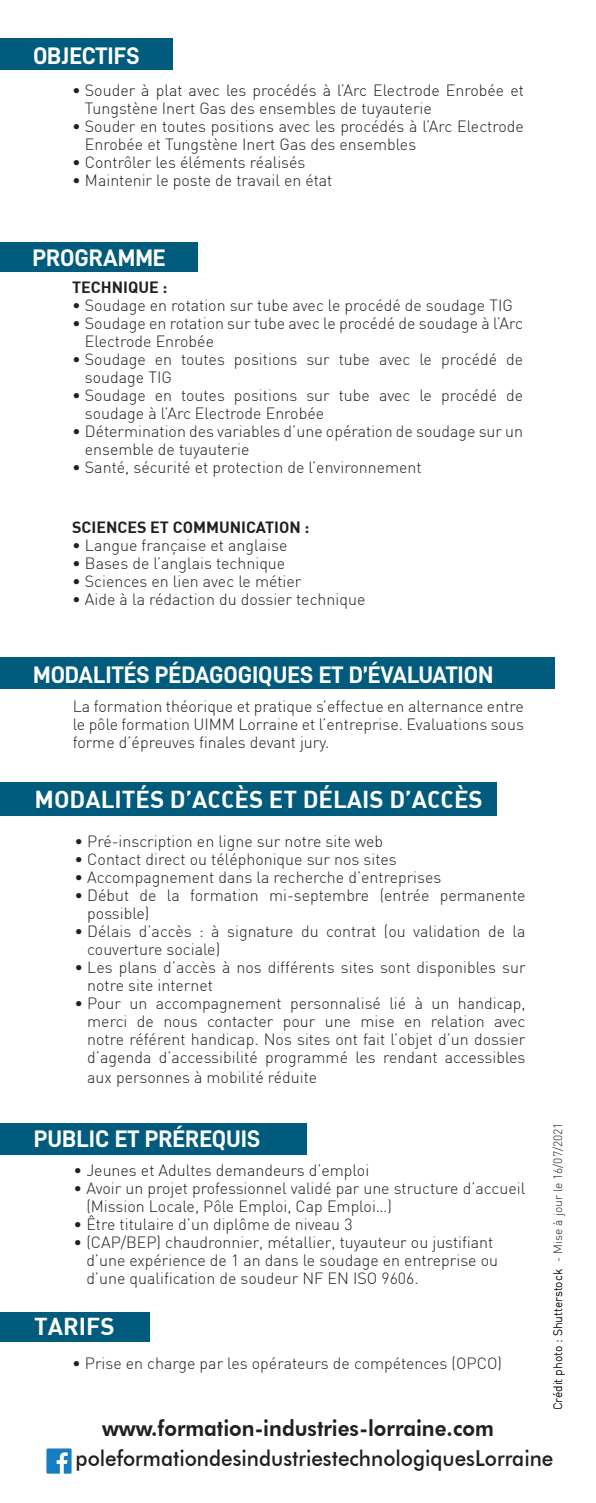
<style>
.page{position:relative;width:596px;height:1503px;background:#fff}
.page>*{position:absolute;margin:0;border:0;box-sizing:border-box;transform-origin:0 0}
.t1{font:24px "D DIN Bold";color:#fff}
.t2{font:24px "DIN Bold Alternate";color:#fff}
.t3{font:500 22px "Futura BT";color:#231f20;scale:.94 1}
.t4{font:800 22px "Futura BT";color:#231f20;scale:.94 1}
.t5{font:300 16px/18px "DIN";color:#231f20}
.t6{font:700 16px "DIN";color:#231f20}
.t7{font:300 12px "DIN";color:#231f20}
</style>
<div class="page">
<div style="left:0;top:38px;width:173px;height:32px;background:#015b7d"></div>
<div style="left:0;top:242px;width:197px;height:29px;background:#015b7d"></div>
<div style="left:0;top:657px;width:553px;height:32px;background:#015b7d"></div>
<div style="left:0;top:1123px;width:306px;height:32px;background:#015b7d"></div>
<img style="left:46px;top:1448px;width:25px;height:24px">
<div style="left:0;top:782px;width:496px;height:33px;background:#015b7d"></div>
<div style="left:0;top:1312px;width:149px;height:30px;background:#015b7d"></div>
<h1 class="t1" style="left:33px;top:42px;width:108px">OBJECTIFS</h1>
<p class="t5" style="left:85px;top:81px;width:440px;text-indent:-13px">• Souder à plat avec les procédés à l’Arc Electrode Enrobée et<br>Tungstène Inert Gas des ensembles de tuyauterie</p>
<p class="t5" style="left:85px;top:117px;width:440px;text-indent:-13px">• Souder en toutes positions avec les procédés à l’Arc Electrode<br>Enrobée et Tungstène Inert Gas des ensembles</p>
<p class="t5" style="left:72px;top:153px;width:235px">• Contrôler les éléments réalisés</p>
<p class="t5" style="left:72px;top:171px;width:262px">• Maintenir le poste de travail en état</p>
<h1 class="t1" style="left:33px;top:244px;width:134px">PROGRAMME</h1>
<p class="t6" style="left:72px;top:277px;width:97px">TECHNIQUE :</p>
<p class="t5" style="left:72px;top:296px;width:442px">• Soudage en rotation sur tube avec le procédé de soudage TIG</p>
<p class="t5" style="left:85px;top:314px;width:439px;text-indent:-13px">• Soudage en rotation sur tube avec le procédé de soudage à l’Arc<br>Electrode Enrobée</p>
<p class="t5" style="left:85px;top:350px;width:439px;text-indent:-13px">• Soudage en toutes positions sur tube avec le procédé de soudage TIG</p>
<p class="t5" style="left:85px;top:386px;width:439px;text-indent:-13px">• Soudage en toutes positions sur tube avec le procédé de soudage à l’Arc Electrode Enrobée</p>
<p class="t5" style="left:85px;top:422px;width:439px;text-indent:-13px">• Détermination des variables d’une opération de soudage sur un ensemble de tuyauterie</p>
<p class="t5" style="left:72px;top:458px;width:351px">• Santé, sécurité et protection de l’environnement</p>
<p class="t6" style="left:72px;top:517px;width:239px">SCIENCES ET COMMUNICATION :</p>
<p class="t5" style="left:72px;top:536px;width:217px">• Langue française et anglaise</p>
<p class="t5" style="left:72px;top:554px;width:214px">• Bases de l’anglais technique</p>
<p class="t5" style="left:72px;top:572px;width:231px">• Sciences en lien avec le métier</p>
<p class="t5" style="left:72px;top:590px;width:294px">• Aide à la rédaction du dossier technique</p>
<h1 class="t1" style="left:33px;top:661px;width:461px">MODALITÉS PÉDAGOGIQUES ET D’ÉVALUATION</h1>
<p class="t5" style="left:73px;top:697px;width:452px;text-align:justify">La formation théorique et pratique s’effectue en alternance entre le pôle formation UIMM Lorraine et l’entreprise. Evaluations sous forme d’épreuves finales devant jury.</p>
<h1 class="t2" style="left:35px;top:783px;width:449px">MODALITÉS D’ACCÈS ET DÉLAIS D’ACCÈS</h1>
<p class="t5" style="left:74px;top:831px;width:310px">• Pré-inscription en ligne sur notre site web</p>
<p class="t5" style="left:74px;top:849px;width:323px">• Contact direct ou téléphonique sur nos sites</p>
<p class="t5" style="left:74px;top:867px;width:368px">• Accompagnement dans la recherche d’entreprises</p>
<p class="t5" style="left:87px;top:885px;width:439px;text-indent:-13px">• Début de la formation mi-septembre (entrée permanente possible)</p>
<p class="t5" style="left:87px;top:921px;width:439px;text-indent:-13px">• Délais d’accès : à signature du contrat (ou validation de la couverture sociale)</p>
<p class="t5" style="left:87px;top:957px;width:439px;text-indent:-13px">• Les plans d’accès à nos différents sites sont disponibles sur notre site internet</p>
<p class="t5" style="left:87px;top:993px;width:439px;text-align:justify;text-indent:-13px">• Pour un accompagnement personnalisé lié à un handicap, merci de nous contacter pour une mise en relation avec notre référent handicap. Nos sites ont fait l’objet d’un dossier d’agenda d’accessibilité programmé les rendant accessibles</p>
<p class="t5" style="left:87px;top:1067px;width:231px">aux personnes à mobilité réduite</p>
<h1 class="t1" style="left:34px;top:1125px;width:228px">PUBLIC ET PRÉREQUIS</h1>
<p class="t5" style="left:73px;top:1161px;width:297px">• Jeunes et Adultes demandeurs d’emploi</p>
<p class="t5" style="left:86px;top:1179px;width:440px;text-indent:-13px">• Avoir un projet professionnel validé par une structure d’accueil (Mission Locale, Pôle Emploi, Cap Emploi…)</p>
<p class="t5" style="left:73px;top:1215px;width:280px">• Être titulaire d’un diplôme de niveau 3</p>
<p class="t5" style="left:86px;top:1233px;width:413px;text-indent:-13px">• (CAP/BEP) chaudronnier, métallier, tuyauteur ou justifiant d’une expérience de 1 an dans le soudage en entreprise ou d’une qualification de soudeur NF EN ISO 9606.</p>
<h1 class="t2" style="left:34px;top:1311px;width:82px">TARIFS</h1>
<p class="t5" style="left:72px;top:1353px;width:431px">• Prise en charge par les opérateurs de compétences (OPCO)</p>
<p class="t7" style="left:550px;top:1261px;width:141px;rotate:-90deg">- Mise à jour le 16/07/2021</p>
<p class="t7" style="left:550px;top:1410px;width:143px;rotate:-90deg">Crédit photo : Shutterstock</p>
<h2 class="t4" style="left:102px;top:1414px;width:418px">www.formation-industries-lorraine.com</h2>
<h2 class="t3" style="left:76px;top:1445px;width:509px">poleformationdesindustriestechnologiquesLorraine</h2>
</div>
